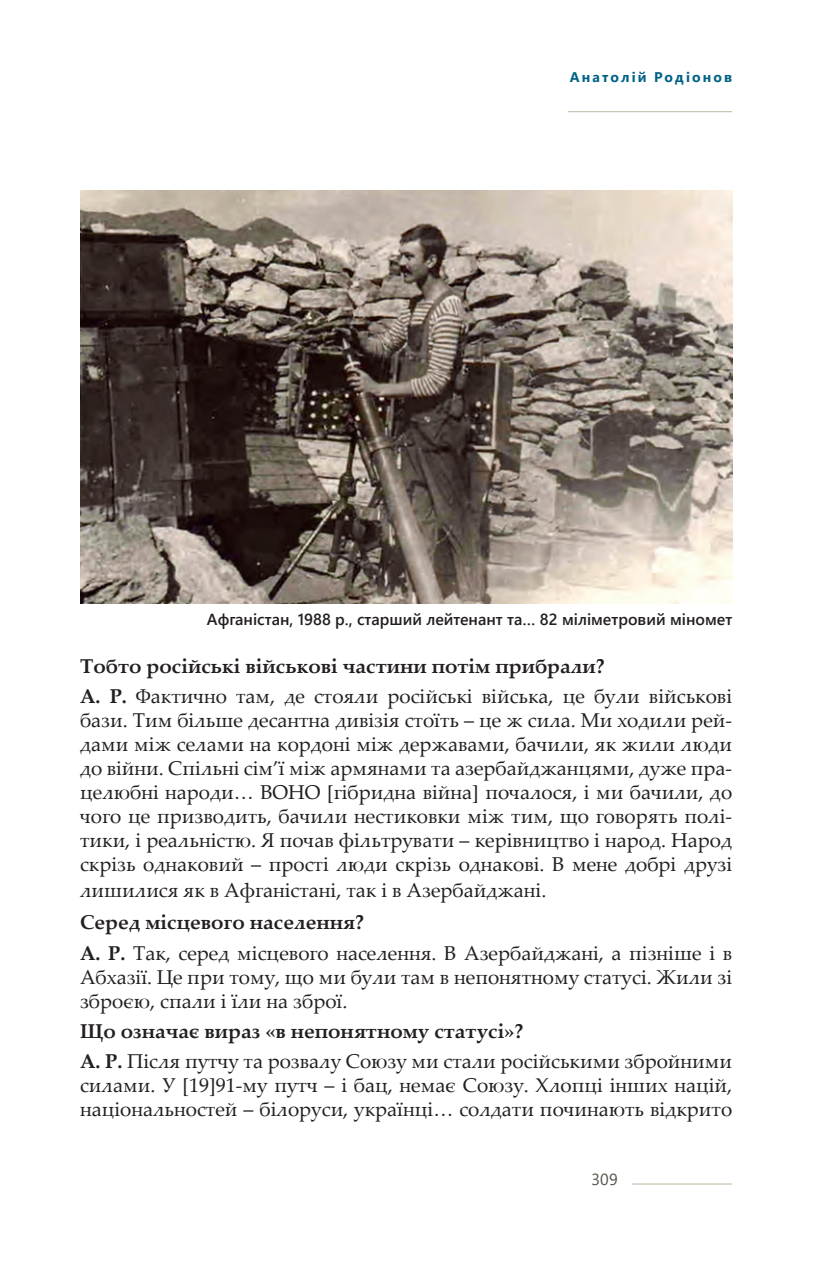
<style>
.page{position:relative;width:820px;height:1261px;background:#fff}
.page>*{position:absolute;margin:0;border:0;box-sizing:border-box;transform-origin:0 0}
.основний_текст1{font:20px/24px "Palatino Linotype";color:#231f20;text-align:justify}
.Основний_текст2{font:700 20px "Palatino Linotype";color:#231f20}
.Підпис_фото{font:600 16px "Segoe UI";color:#231f20}
.t1{font:16px "Segoe UI";color:#515347}
.TEXT{font:700 14px "Segoe UI";letter-spacing:.15em;color:#006285}
.s1{font-weight:700}
</style>
<div class="page">
<hr style="left:632px;top:1183px;width:100px;height:1px;background:#bab9a0">
<img style="left:80px;top:191px;width:652px;height:412px">
<hr style="left:568px;top:111px;width:164px;height:1px;background:#bab9a0">
<p class="TEXT" style="left:570px;top:64px;width:164px">Анатолій Родіонов</p>
<p class="Підпис_фото" style="left:207px;top:604px;width:527px">Афганістан, 1988 р., старший лейтенант та… 82 міліметровий міномет</p>
<p class="Основний_текст2" style="left:80px;top:652px;width:526px">Тобто російські військові частини потім прибрали?</p>
<p class="основний_текст1" style="left:80px;top:683px;width:654px"><span class="s1">А. Р.</span> Фактично там, де стояли російські війська, це були військові бази. Тим більше десантна дивізія стоїть – це ж сила. Ми ходили рей&shy;дами між селами на кордоні між державами, бачили, як жили люди до війни. Спільні сім’ї між армянами та азербайджанцями, дуже пра&shy;целюбні народи… ВОНО [гібридна війна] почалося, і ми бачили, до чого це призводить, бачили нестиковки між тим, що говорять полі&shy;тики, і реальністю. Я почав фільтрувати – керівництво і народ. Народ скрізь однаковий – прості люди скрізь однакові. В мене добрі друзі</p>
<p class="основний_текст1" style="left:80px;top:877px;width:468px">лишилися як в Афганістані, так і в Азербайджані.</p>
<p class="Основний_текст2" style="left:80px;top:907px;width:285px">Серед місцевого населення?</p>
<p class="основний_текст1" style="left:80px;top:940px;width:653px"><span class="s1">А. Р.</span> Так, серед місцевого населення. В Азербайджані, а пізніше і в Абхазії. Це при тому, що ми були там в непонятному статусі. Жили зі зброєю, спали і їли на зброї.</p>
<p class="Основний_текст2" style="left:80px;top:1016px;width:445px">Що означає вираз «в непонятному статусі»?</p>
<p class="основний_текст1" style="left:80px;top:1047px;width:654px"><span class="s1">А. Р.</span> Після путчу та розвалу Союзу ми стали російськими збройними силами. У [19]91-му путч – і бац, немає Союзу. Хлопці інших націй, національностей – білоруси, українці… солдати починають відкрито</p>
<p class="t1" style="left:591px;top:1164px;width:28px">309</p>
</div>
